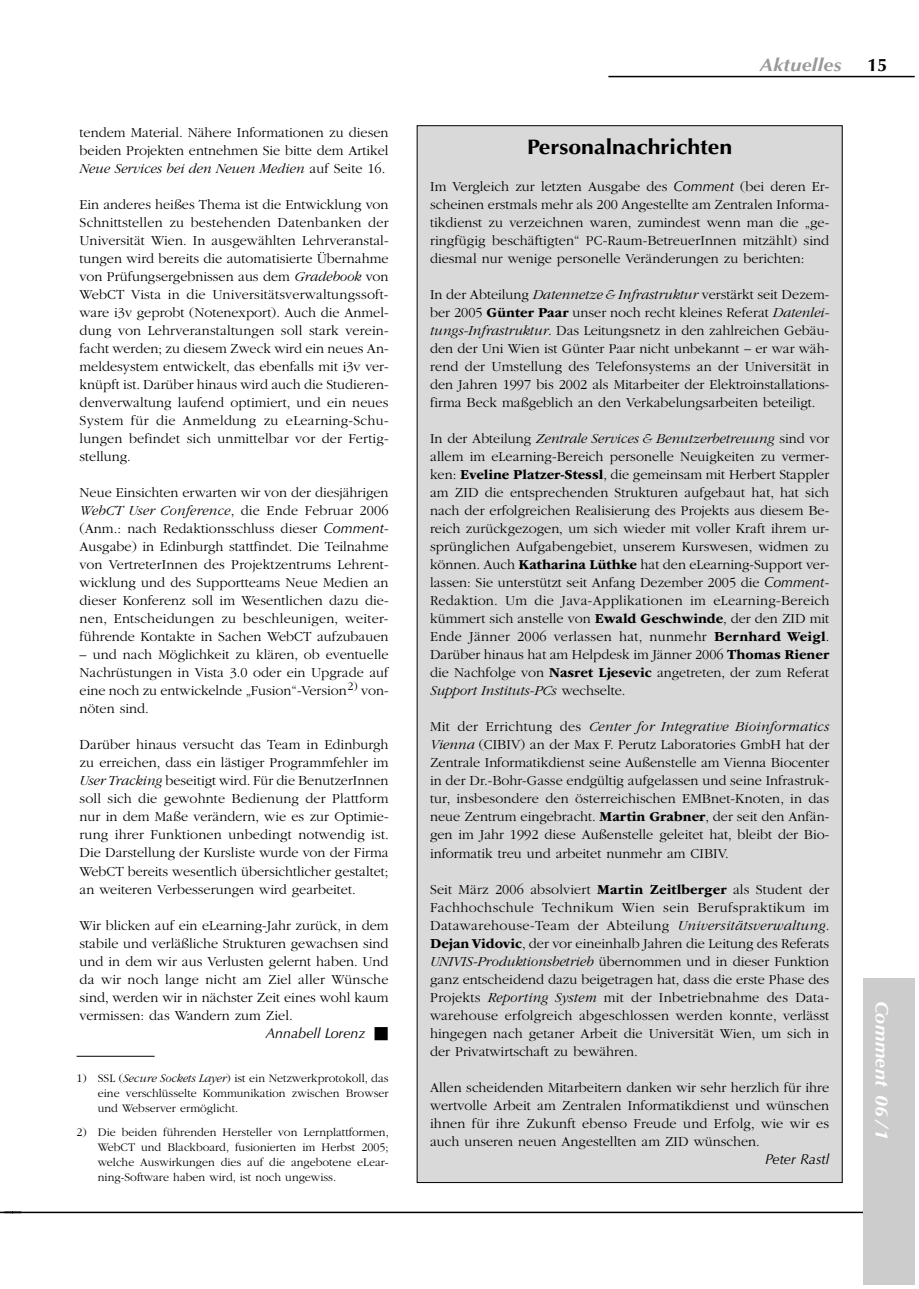
<style>
.page{position:relative;width:919px;height:1289px;background:#fff}
.page>*{position:absolute;margin:0;border:0;box-sizing:border-box;transform-origin:0 0}
.t1{font:700 21px "Optima LT Std";color:#000;scale:1.1 1}
.t2{font:italic 700 18px "Optima LT Std";letter-spacing:.015em;color:#fff;scale:1.1 1}
.t3{font:italic 700 18px "Optima LT Std";letter-spacing:.015em;color:#999;scale:1.1 1}
.t4{font:700 18px "Optima LT Std";color:#000}
.t5{font:300 14.25px/18px "ITC Garamond Std";color:#000;text-align:justify}
.t6{font:italic 14.25px "Optima LT Std";color:#000}
.t7{font:300 12px/15px "ITC Garamond Std";color:#000;text-align:justify}
.s1{font-style:italic}
.s2{font-family:"Optima LT Std";font-weight:400;font-style:italic}
.s3{font-weight:700}
</style>
<div class="page">
<svg style="left:0;top:1211px;width:13px;height:2px"></svg>
<hr style="left:13px;top:1211px;width:901px;height:2px;background:#000">
<hr style="left:608px;top:76px;width:306px;height:1px;background:#000">
<div style="left:863px;top:978px;width:51px;height:306px;background:#ccc"></div>
<hr style="left:77px;top:1055px;width:77px;height:1px;background:#000">
<div style="left:417px;top:126px;width:425px;height:1056px;background:#d9d9d9"></div>
<p class="t5" style="left:80px;top:125px;width:310px">tendem Material. Nähere Informationen zu diesen beiden Projekten entnehmen Sie bitte dem Artikel <span class="s1">Neue Services bei den Neuen Medien</span> auf Seite 16.</p>
<p class="t5" style="left:80px;top:197px;width:310px">Ein anderes heißes Thema ist die Entwicklung von Schnittstellen zu bestehenden Datenbanken der Universität Wien. In ausgewählten Lehrveranstal&shy;tungen wird bereits die automatisierte Übernahme von Prüfungsergebnissen aus dem <span class="s1">Gradebook</span> von WebCT Vista in die Universitätsverwaltungssoft&shy;ware i3v geprobt (Notenexport). Auch die Anmel&shy;dung von Lehrveranstaltungen soll stark verein&shy;facht werden; zu diesem Zweck wird ein neues An&shy;meldesystem entwickelt, das ebenfalls mit i3v ver&shy;knüpft ist. Darüber hinaus wird auch die Studie ren&shy;denverwaltung laufend optimiert, und ein neues System für die Anmeldung zu eLearning-Schu&shy;lungen befindet sich unmittelbar vor der Fertig&shy;stellung.</p>
<p class="t5" style="left:80px;top:485px;width:310px">Neue Einsichten erwarten wir von der diesjährigen <span class="s1">WebCT User Conference</span>, die Ende Februar 2006 (Anm.: nach Redaktionsschluss dieser <span class="s2">Comment</span>-Ausgabe) in Edinburgh stattfindet. Die Teilnahme von VertreterInnen des Pro jektzentrums Lehrent&shy;wick lung und des Support teams Neue Medien an dieser Konferenz soll im Wesentlichen dazu die&shy;nen, Entscheidungen zu beschleunigen, weiter&shy;führende Kontakte in Sachen WebCT aufzubauen</p>
<p class="t5" style="left:80px;top:647px;width:310px">– und nach Möglichkeit zu klären, ob eventuelle Nachrüstungen in Vista 3.0 oder ein Upgrade auf eine noch zu entwickelnde „Fusion“-Version<sup>2)</sup> von&shy;nöten sind.</p>
<p class="t5" style="left:80px;top:737px;width:311px">Darüber hinaus versucht das Team in Edinburgh zu erreichen, dass ein lästiger Programmfehler im <span class="s1">User Tracking</span> beseitigt wird. Für die BenutzerInnen soll sich die gewohnte Bedienung der Plattform nur in dem Maße verändern, wie es zur Optimie&shy;rung ihrer Funktionen unbedingt notwendig ist.<br>Die Darstellung der Kursliste wurde von der Firma WebCT bereits wesentlich übersichtlicher gestaltet; an weiteren Verbesserungen wird gearbeitet.</p>
<p class="t5" style="left:80px;top:917px;width:310px">Wir blicken auf ein eLearning-Jahr zurück, in dem stabile und verläßliche Strukturen gewachsen sind und in dem wir aus Verlusten gelernt haben. Und da wir noch lange nicht am Ziel aller Wünsche sind, werden wir in nächster Zeit eines wohl kaum vermissen: das Wandern zum Ziel.</p>
<p class="t6" style="left:266px;top:1027px;width:101px">Annabell Lorenz</p>
<p class="t7" style="left:98px;top:1071px;width:292px;text-indent:-21px">1) SSL (<span class="s1">Secure Sockets Layer</span>) ist ein Netzwerkprotokoll, das eine verschlüsselte Kommunikation zwischen Browser und Webserver ermöglicht.</p>
<p class="t7" style="left:98px;top:1125px;width:292px;text-indent:-21px">2) Die beiden führenden Hersteller von Lernplattformen, WebCT und Blackboard, fusionierten im Herbst 2005; welche Auswirkungen dies auf die angebotene eLear&shy;ning-Software haben wird, ist noch ungewiss.</p>
<p class="t3" style="left:759px;top:58px;width:76px">Aktuelles</p>
<p class="t4" style="left:867px;top:58px;width:22px">15</p>
<h1 class="t1" style="left:527px;top:139px;width:188px">Personalnachrichten</h1>
<p class="t5" style="left:430px;top:179px;width:400px">Im Vergleich zur letzten Ausgabe des <span class="s2">Comment</span> (bei deren Er&shy;scheinen erstmals mehr als 200 Angestellte am Zentralen Infor ma&shy;tik dienst zu verzeichnen waren, zumindest wenn man die „ge&shy;ringfügig beschäftigten“ PC-Raum-BetreuerInnen mitzählt) sind diesmal nur wenige personelle Veränderungen zu berichten:</p>
<p class="t5" style="left:430px;top:287px;width:400px">In der Abteilung <span class="s1">Datennetze &amp; Infrastruktur</span> verstärkt seit De zem&shy;ber 2005 <span class="s3">Günter Paar</span> unser noch recht kleines Referat <span class="s1">Daten lei&shy;tungs-Infrastruktur</span>. Das Leitungsnetz in den zahlreichen Ge bäu&shy;den der Uni Wien ist Günter Paar nicht unbekannt – er war wäh&shy;rend der Umstellung des Telefonsystems an der Universität in den Jahren 1997 bis 2002 als Mitarbeiter der Elektroinstallations&shy;firma Beck maßgeblich an den Verkabelungsarbeiten beteiligt.</p>
<p class="t5" style="left:430px;top:431px;width:401px">In der Abteilung <span class="s1">Zentrale Services &amp; Benutzerbetreuung</span> sind vor allem im eLearning-Bereich personelle Neuigkeiten zu ver mer&shy;ken: <span class="s3">Eveline Platzer-Stessl</span>, die gemeinsam mit Herbert Stappler am ZID die entsprechenden Strukturen aufgebaut hat, hat sich nach der erfolgreichen Realisierung des Projekts aus diesem Be&shy;reich zurückgezogen, um sich wieder mit voller Kraft ihrem ur&shy;sprünglichen Aufgabengebiet, unserem Kurswesen, widmen zu können. Auch <span class="s3">Katharina Lüthke</span> hat den eLearning-Support ver&shy;lassen: Sie unterstützt seit Anfang Dezember 2005 die <span class="s2">Comment</span>-Re dak tion. Um die Java-Applikationen im eLearning-Bereich kümmert sich anstelle von <span class="s3">Ewald Geschwinde</span>, der den ZID mit Ende Jänner 2006 verlassen hat, nunmehr <span class="s3">Bernhard Weigl</span>.<br>Darüber hin aus hat am Helpdesk im Jänner 2006 <span class="s3">Thomas Riener </span>die Nach folge von <span class="s3">Nasret Ljesevic</span> angetreten, der zum Referat <span class="s1">Support Instituts-PCs</span> wechselte.</p>
<p class="t5" style="left:430px;top:719px;width:400px">Mit der Errichtung des <span class="s1">Center for Integrative Bioinformatics Vienna</span> (CIBIV) an der Max F. Perutz Laboratories GmbH hat der Zentrale Informatikdienst seine Außenstelle am Vienna Biocenter in der Dr.-Bohr-Gasse endgültig aufgelassen und seine Infra struk&shy;tur, insbeson dere den österreichischen EMBnet-Knoten, in das neue Zentrum eingebracht. <span class="s3">Martin Grabner</span>, der seit den Anfän&shy;gen im Jahr 1992 diese Außenstelle geleitet hat, bleibt der Bio&shy;infor matik treu und arbeitet nunmehr am CIBIV.</p>
<p class="t5" style="left:430px;top:881px;width:401px">Seit März 2006 absolviert <span class="s3">Martin Zeitlberger</span> als Student der Fachhochschule Technikum Wien sein Berufspraktikum im Datawarehouse-Team der Abteilung <span class="s1">Universitätsverwaltung</span>.<br><span class="s3">Dejan Vidovic</span>, der vor eineinhalb Jahren die Leitung des Referats <span class="s1">UNIVIS-Produktionsbetrieb</span> übernommen und in dieser Funktion ganz entscheidend dazu beigetragen hat, dass die erste Phase des Projekts <span class="s1">Reporting System</span> mit der Inbetriebnahme des Data&shy;warehouse erfolgreich abgeschlossen werden konnte, verlässt hin gegen nach getaner Arbeit die Universität Wien, um sich in der Privat wirtschaft zu bewähren.</p>
<p class="t5" style="left:430px;top:1079px;width:400px">Allen scheidenden Mitarbeitern danken wir sehr herzlich für ihre wertvolle Arbeit am Zentralen Informatikdienst und wünschen ihnen für ihre Zukunft ebenso Freude und Erfolg, wie wir es auch unseren neuen Angestellten am ZID wünschen.</p>
<p class="t6" style="left:765px;top:1153px;width:66px">Peter Rastl</p>
<p class="t2" style="left:888px;top:1000px;width:128px;rotate:90deg">Comment 06/1</p>
</div>
